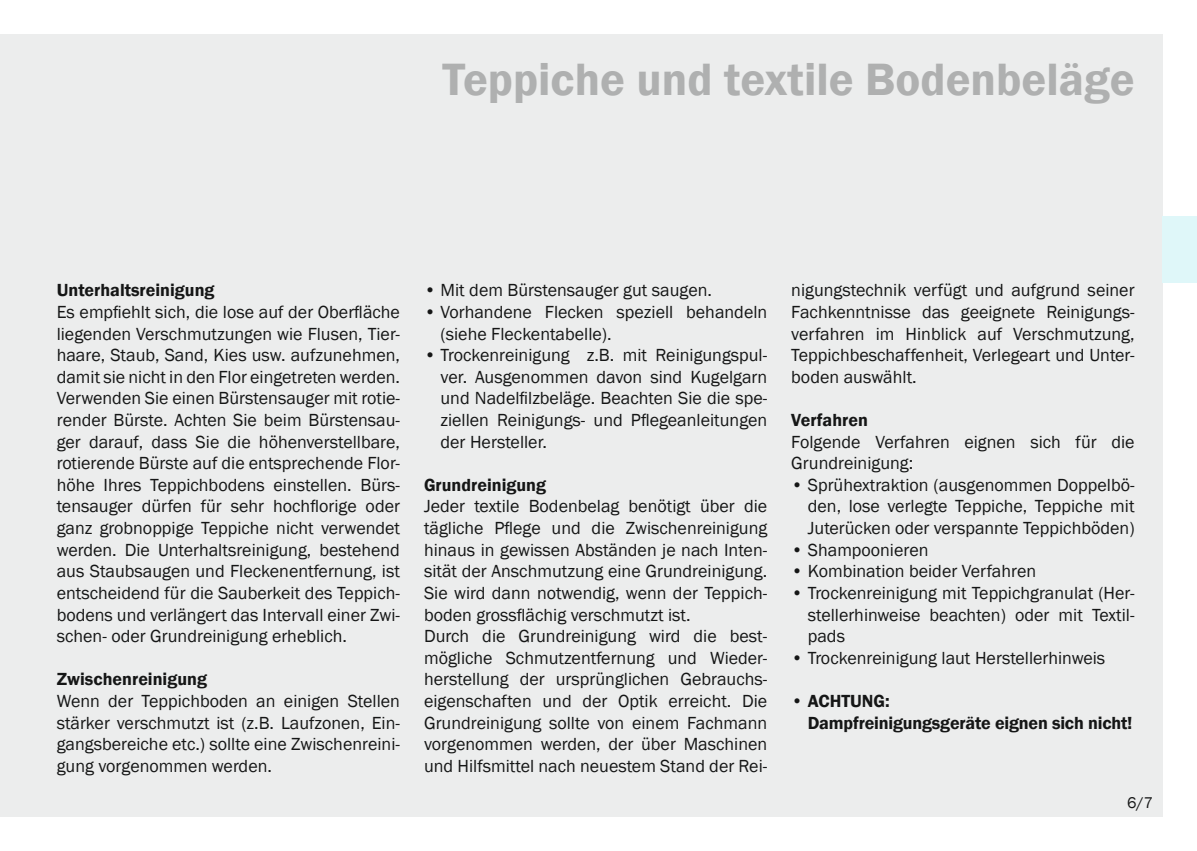
<style>
.page{position:relative;width:1197px;height:851px;background:#fff}
.page>*{position:absolute;margin:0;border:0;box-sizing:border-box;transform-origin:0 0}
.t1{font:600 46.6px "Franklin Gothic";color:#afb0b0}
.t2{font:18px/21.6px "Franklin Gothic";color:#151616;text-align:justify}
.t3{font:600 18px/21.6px "Franklin Gothic";color:#151616}
.t4{font:16px "Franklin Gothic";color:#151616}
</style>
<div class="page">
<div style="left:0;top:34px;width:1162px;height:782px;background:#eceded"></div>
<div style="left:1162px;top:216px;width:34px;height:67px;background:#dff7f9"></div>
<h1 class="t1" style="left:442px;top:51px;width:693px">Teppiche und textile Bodenbeläge</h1>
<p class="t3" style="left:57px;top:279px;width:159px">Unterhaltsreinigung</p>
<p class="t2" style="left:57px;top:301px;width:345px">Es empfiehlt sich, die lose auf der Oberfläche liegenden Verschmutzungen wie Flusen, Tier&shy;haare, Staub, Sand, Kies usw. aufzunehmen, damit sie nicht in den Flor eingetreten werden.<br>Verwenden Sie einen Bürstensauger mit rotie&shy;render Bürste. Achten Sie beim Bürstensau&shy;ger darauf, dass Sie die höhenverstellbare, rotierende Bürste auf die entsprechende Flor&shy;höhe Ihres Teppichbodens einstellen. Bürs&shy;tensauger dürfen für sehr hochflorige oder ganz grobnoppige Teppiche nicht verwendet werden. Die Unterhaltsreinigung, bestehend aus Staubsaugen und Fleckenentfernung, ist entscheidend für die Sauberkeit des Teppich&shy;bodens und verlängert das Intervall einer Zwi&shy;schen- oder Grundreinigung erheblich.</p>
<p class="t3" style="left:57px;top:668px;width:152px">Zwischenreinigung</p>
<p class="t2" style="left:57px;top:690px;width:345px">Wenn der Teppichboden an einigen Stellen stärker verschmutzt ist (z.B. Laufzonen, Ein&shy;gangsbereiche etc.) sollte eine Zwischenreini&shy;gung vorgenommen werden.</p>
<p class="t2" style="left:424px;top:280px;width:289px">• Mit dem Bürstensauger gut saugen.</p>
<p class="t2" style="left:440px;top:301px;width:328px;text-indent:-16px">• Vorhandene Flecken speziell behandeln (siehe Fleckentabelle).</p>
<p class="t2" style="left:440px;top:344px;width:328px;text-indent:-16px">• Trockenreinigung z.B. mit Reinigungspul&shy;ver. Ausgenommen davon sind Kugelgarn und Nadelfilzbeläge. Beachten Sie die spe&shy;ziellen Reinigungs- und Pflegeanleitungen der Hersteller.</p>
<p class="t3" style="left:424px;top:474px;width:124px">Grundreinigung</p>
<p class="t2" style="left:424px;top:496px;width:345px;text-align:left">Jeder textile Bodenbelag benötigt über die tägliche Pflege und die Zwischenreinigung hinaus in gewissen Abständen je nach Inten&shy;sität der Anschmutzung eine Grundreinigung.<br>Sie wird dann notwendig, wenn der Teppich&shy;boden grossflächig verschmutzt ist.<br>Durch die Grundreinigung wird die best&shy;mögliche Schmutzentfernung und Wieder&shy;herstellung der ursprünglichen Gebrauchs&shy;eigenschaften und der Optik erreicht. Die Grundreinigung sollte von einem Fachmann vorgenommen werden, der über Maschinen und Hilfsmittel nach neuestem Stand der Rei-</p>
<p class="t2" style="left:791px;top:280px;width:345px">nigungstechnik verfügt und aufgrund seiner Fachkenntnisse das geeignete Reinigungs&shy;verfahren im Hinblick auf Verschmutzung, Teppichbeschaffenheit, Verlegeart und Unter&shy;boden auswählt.</p>
<p class="t3" style="left:791px;top:409px;width:78px">Verfahren</p>
<p class="t2" style="left:791px;top:431px;width:345px">Folgende Verfahren eignen sich für die<br>Grundreinigung:</p>
<p class="t2" style="left:807px;top:474px;width:328px;text-indent:-17px">• Sprühextraktion (ausgenommen Doppelbö&shy;den, lose verlegte Teppiche, Teppiche mit Juterücken oder verspannte Teppichböden)</p>
<p class="t2" style="left:791px;top:539px;width:139px">• Shampoonieren</p>
<p class="t2" style="left:791px;top:560px;width:246px">• Kombination beider Verfahren</p>
<p class="t2" style="left:807px;top:582px;width:328px;text-indent:-17px">• Trockenreinigung mit Teppichgranulat (Her&shy;stellerhinweise beachten) oder mit Textil&shy;pads</p>
<p class="t2" style="left:791px;top:647px;width:315px">• Trockenreinigung laut Herstellerhinweis</p>
<p class="t3" style="left:807px;top:690px;width:326px;text-indent:-17px">• ACHTUNG:<br>Dampfreinigungsgeräte eignen sich nicht!</p>
<p class="t4" style="left:1126px;top:792px;width:28px">6/7</p>
</div>
